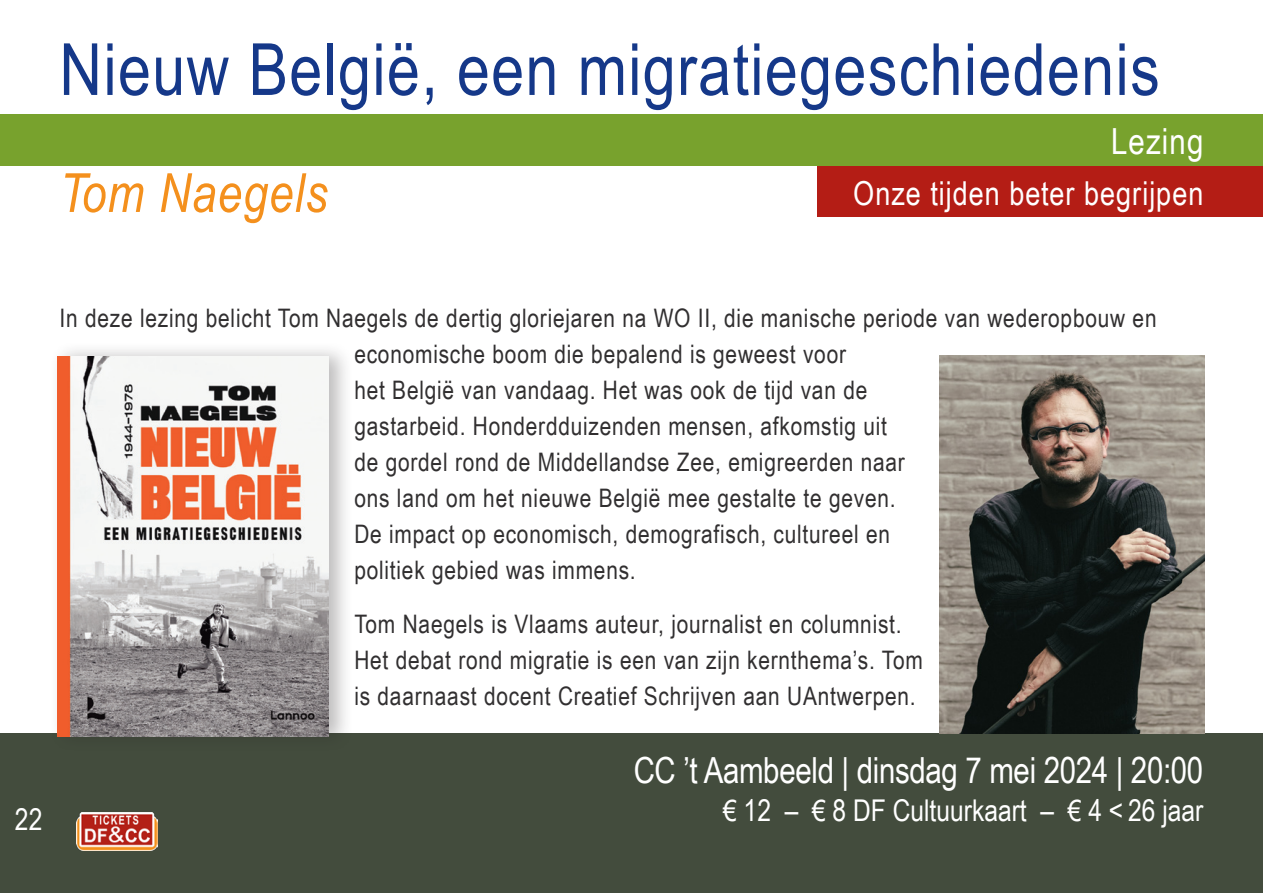
<style>
.page{position:relative;width:1263px;height:893px;background:#fff}
.page>*{position:absolute;margin:0;border:0;box-sizing:border-box;transform-origin:0 0}
.t1{font:72px "Arial Narrow";letter-spacing:.02em;color:#153889}
.t2{font:italic 54px "Arial Narrow";letter-spacing:.02em;color:#f4901d}
.t3{font:36px "Arial Narrow";letter-spacing:-.01em;color:#fff}
.t4{font:33px "Arial Narrow";letter-spacing:.03em;color:#fff}
.t5{font:30px "Arial Narrow";color:#fff}
.t6{font:25.5px/36px "Arial Narrow";letter-spacing:.03em;color:#312f30}
</style>
<div class="page">
<div style="left:0;top:733px;width:1263px;height:160px;background:#434c3d"></div>
<div style="left:817px;top:166px;width:446px;height:51px;background:#b41d15"></div>
<div style="left:0;top:115px;width:1263px;height:51px;background:#78a22d"></div>
<img style="left:77px;top:812px;width:80px;height:39px">
<img style="left:940px;top:356px;width:264px;height:377px">
<div style="left:49px;top:341px;width:305px;height:411px;background:#231f20;opacity:.3"></div>
<img style="left:57px;top:357px;width:272px;height:379px">
<h1 class="t1" style="left:60px;top:17px;width:1102px">Nieuw België, een migratiegeschiedenis</h1>
<h2 class="t2" style="left:60px;top:155px;width:270px">Tom Naegels</h2>
<h3 class="t3" style="left:1111px;top:115px;width:94px">Lezing</h3>
<p class="t4" style="left:853px;top:169px;width:352px">Onze tijden beter begrijpen</p>
<p class="t5" style="left:15px;top:797px;width:29px">22</p>
<p class="t6" style="left:354px;top:299px;width:804px;text-indent:-295px">In deze lezing belicht Tom Naegels de dertig gloriejaren na WO II, die manische periode van wederopbouw en economische boom die bepalend is geweest voor<br>het België van vandaag. Het was ook de tijd van de<br>gastarbeid. Honderdduizenden mensen, afkomstig uit<br>de gordel rond de Middellandse Zee, emigreerden naar<br>ons land om het nieuwe België mee gestalte te geven.<br>De impact op economisch, demografisch, cultureel en<br>politiek gebied was immens.</p>
<p class="t6" style="left:354px;top:605px;width:570px">Tom Naegels is Vlaams auteur, journalist en columnist.<br>Het debat rond migratie is een van zijn kernthema’s. Tom is daarnaast docent Creatief Schrijven aan UAntwerpen.</p>
<h3 class="t3" style="left:634px;top:744px;width:571px">CC ’t Aambeeld | dinsdag 7 mei 2024 | 20:00</h3>
<p class="t5" style="left:723px;top:789px;width:482px">€ 12 – € 8 DF Cultuurkaart – € 4 &lt; 26 jaar</p>
</div>
